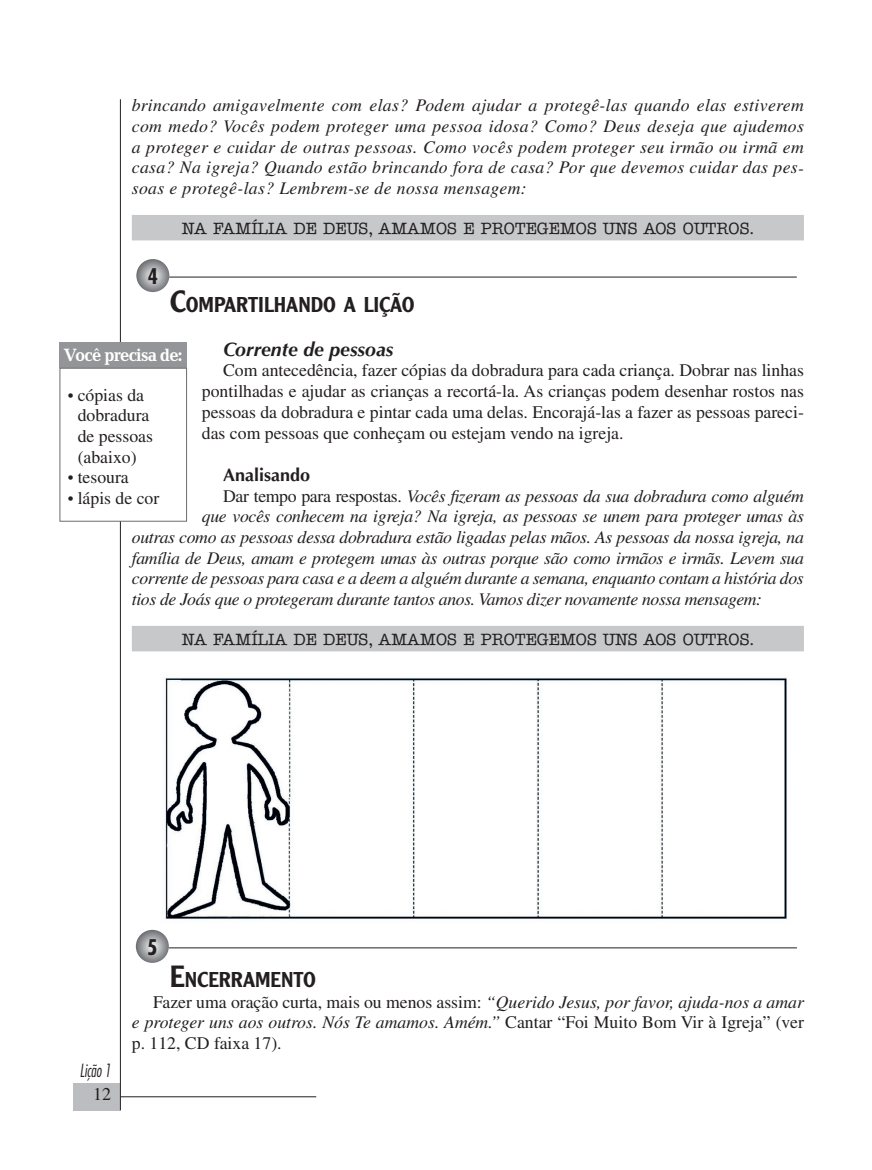
<style>
.page{position:relative;width:872px;height:1170px;background:#fff}
.page>*{position:absolute;margin:0;border:0;box-sizing:border-box;transform-origin:0 0}
.t1{font:500 21px "Clearface Gothic LT Std";color:#231f20}
.t2{font:700 condensed 21px "Futura Std";color:#231f20}
.t3{font:italic 700 19.5px "Optima LT Std";color:#231f20}
.t4{font:700 18px "Candida Std";letter-spacing:-.05em;color:#fff;scale:.93 1}
.t5{font:700 18px "Optima LT Std";color:#231f20}
.t6{font:18px "Times LT Std";color:#231f20}
.t7{font:italic 17.7px/20.7px "Times LT Std";letter-spacing:-.02em;color:#231f20;text-align:justify}
.t8{font:17.7px/20.7px "Times LT Std";color:#231f20;text-align:justify}
.t9{font:italic 300 condensed 17.7px "Futura Std";color:#231f20;scale:.85 1}
.t10{font:500 16.5px "American Typewriter Std";color:#231f20}
.s1{font-size:30px}
.s2{font-style:normal}
.s3{font-size:16.5px}
.s4{font-style:italic}
</style>
<div class="page">
<div style="left:73px;top:1082px;width:47px;height:28px;background:#bcbdc0"></div>
<hr style="left:120px;top:1096px;width:196px;height:1px;background:#231f20">
<hr style="left:120px;top:99px;width:1px;height:1011px;background:#231f20">
<div style="left:132px;top:215px;width:672px;height:25px;background:#c7c8ca"></div>
<div style="left:132px;top:626px;width:672px;height:25px;background:#c7c8ca"></div>
<svg style="left:134px;top:257px;width:38px;height:37px"></svg>
<div style="left:132px;top:254px;width:42px;height:42px;border:4px solid #fff;border-radius:50%"></div>
<hr style="left:169px;top:277px;width:627px;height:1px;background:#231f20">
<svg style="left:134px;top:927px;width:37px;height:38px"></svg>
<div style="left:131px;top:925px;width:42px;height:42px;border:4px solid #fff;border-radius:50%"></div>
<hr style="left:169px;top:947px;width:628px;height:1px;background:#231f20">
<img style="left:164px;top:677px;width:623px;height:243px">
<div style="left:60px;top:342px;width:127px;height:26px;background:#939598"></div>
<div style="left:60px;top:368px;width:127px;height:153px;border:1px solid #6c6d70"></div>
<p class="t7" style="left:132px;top:95px;width:673px">brincando amigavelmente com elas? Podem ajudar a protegê‑las quando elas estiverem com medo? Vocês podem proteger uma pessoa idosa? Como? Deus deseja que ajudemos a proteger e cuidar de outras pessoas. Como vocês podem proteger seu irmão ou irmã em casa? Na igreja? Quando estão brincando fora de casa? Por que devemos cuidar das pes‑ soas e protegê‑las? Lembrem‑se de nossa mensagem:</p>
<p class="t10" style="left:182px;top:220px;width:574px">NA FAMÍLIA DE DEUS, AMAMOS E PROTEGEMOS UNS AOS OUTROS.</p>
<p class="t2" style="left:148px;top:263px;width:12px">4</p>
<p class="t1" style="left:170px;top:291px;width:246px"><span class="s1">C</span>OMPARTILHANDO A LIÇÃO</p>
<p class="t3" style="left:223px;top:337px;width:172px">Corrente de pessoas</p>
<p class="t8" style="left:202px;top:360px;width:603px;text-indent:21px">Com antecedência, fazer cópias da dobradura para cada criança. Dobrar nas linhas pontilhadas e ajudar as crianças a recortá‑la. As crianças podem desenhar rostos nas pessoas da dobradura e pintar cada uma delas. Encorajá‑las a fazer as pessoas pareci‑ das com pessoas que conheçam ou estejam vendo na igreja.</p>
<p class="t5" style="left:223px;top:464px;width:89px">Analisando</p>
<p class="t7" style="left:223px;top:485px;width:582px"><span class="s2">Dar tempo para respostas.</span> Vocês fizeram as pessoas da sua dobradura como alguém</p>
<p class="t7" style="left:202px;top:506px;width:603px">que vocês conhecem na igreja? Na igreja, as pessoas se unem para proteger umas às</p>
<p class="t7" style="left:132px;top:526px;width:673px">outras como as pessoas dessa dobradura estão ligadas pelas mãos. As pessoas da nossa igreja, na</p>
<p class="t7" style="left:132px;top:547px;width:673px">família de Deus, amam e protegem umas às outras porque são como irmãos e irmãs. Levem sua</p>
<p class="t7" style="left:132px;top:568px;width:673px">corrente de pessoas para casa e a deem a alguém durante a semana, enquanto contam a história dos</p>
<p class="t7" style="left:132px;top:589px;width:632px">tios de Joás que o protegeram durante tantos anos. Vamos dizer novamente nossa mensagem:</p>
<p class="t10" style="left:182px;top:630px;width:574px">NA FAMÍLIA DE DEUS, AMAMOS E PROTEGEMOS UNS AOS OUTROS.</p>
<p class="t4" style="left:64px;top:345px;width:129px">Você precisa de:</p>
<p class="t8" style="left:68px;top:384px;width:87px;text-align:center"><span class="s3">•</span> cópias da dobradura de pessoas (abaixo)</p>
<p class="t8" style="left:68px;top:467px;width:63px"><span class="s3">•</span> tesoura</p>
<p class="t8" style="left:68px;top:487px;width:93px"><span class="s3">•</span> lápis de cor</p>
<p class="t2" style="left:147px;top:934px;width:12px">5</p>
<p class="t9" style="left:80px;top:1060px;width:38px">Lição 1</p>
<p class="t6" style="left:93px;top:1083px;width:19px">12</p>
<p class="t1" style="left:170px;top:966px;width:148px"><span class="s1">E</span>NCERRAMENTO</p>
<p class="t8" style="left:132px;top:991px;width:673px;text-indent:21px">Fazer uma oração curta, mais ou menos assim: <span class="s4">“Querido Jesus, por favor, ajuda‑nos a amar e proteger uns aos outros. Nós Te amamos. Amém.”</span> Cantar “Foi Muito Bom Vir à Igreja” (ver p. 112, CD faixa 17).</p>
</div>
